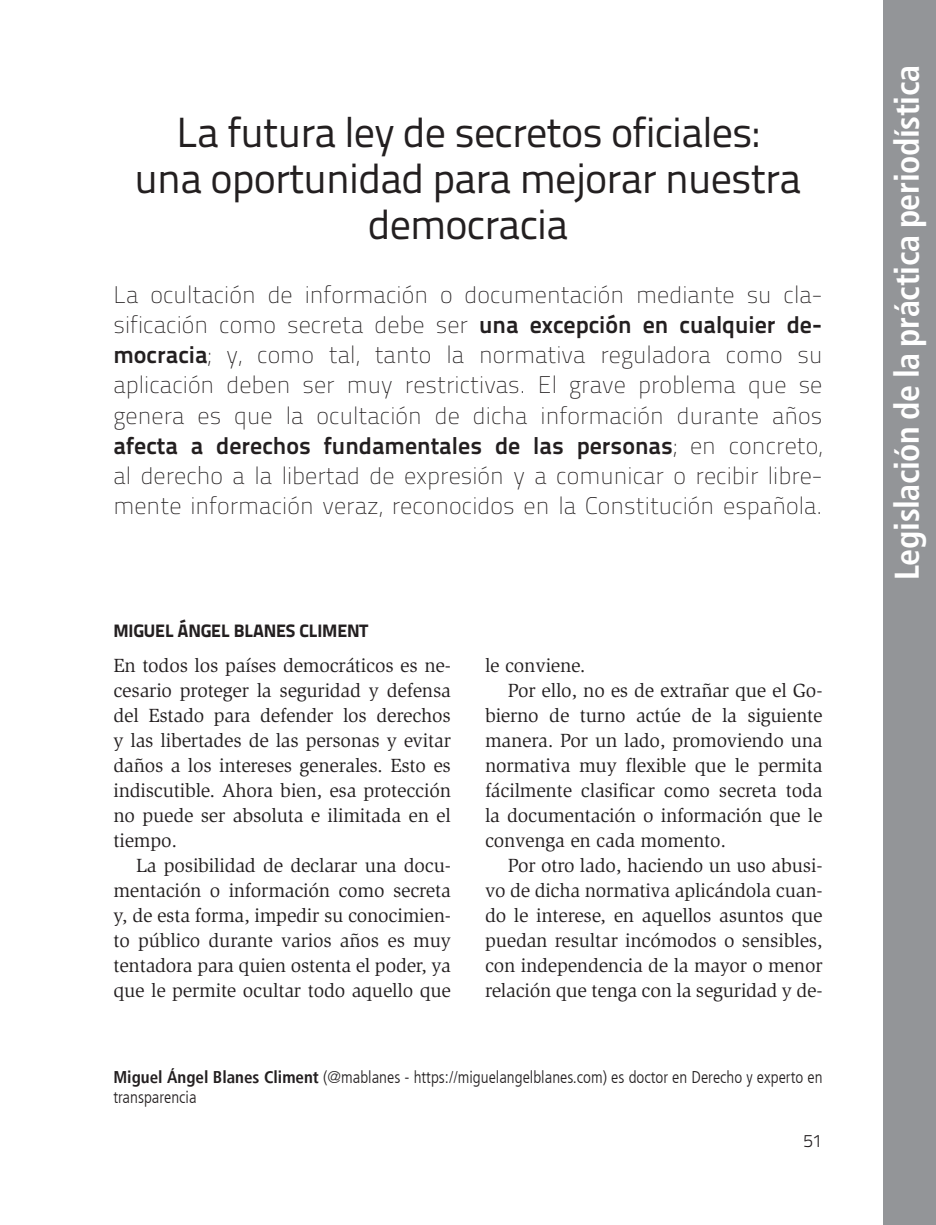
<style>
.page{position:relative;width:936px;height:1225px;background:#fff}
.page>*{position:absolute;margin:0;border:0;box-sizing:border-box;transform-origin:0 0}
.t1{font:42px/46px "Titillium Text 22 L";letter-spacing:-.02em;color:#231f20;text-align:center}
.DESPIECE{font:700 condensed 34px "Frutiger LT";letter-spacing:-.01em;color:#fff}
.ENTRADILLAS{font:100 24px/30px "Titillium Text 22 L";color:#231f20;text-align:justify}
.TEXTO_con_sangría{font:19.6px/25px "Slimbach Std";letter-spacing:-.01em;color:#231f20;text-align:justify}
.TEXTO_SIN_sangría{font:19.6px/25px "Slimbach Std";letter-spacing:-.01em;color:#231f20;text-align:justify}
.TEXTO_SIN_sangría-2{font:800 18px "Titillium Text 22 L";letter-spacing:-.01em;color:#231f20}
.t2{font:300 18px "Titillium Text 22 L";color:#231f20}
.TEXTO_con_sangría-2{font:300 condensed 17px/20px "Frutiger LT";color:#231f20}
.s1{font-weight:700}
</style>
<div class="page">
<div style="left:883px;top:0;width:52px;height:1225px;background:#939598"></div>
<p class="t1" style="left:176px;top:107px;width:584px">La futura ley de secretos oficiales:</p>
<p class="t1" style="left:135px;top:153px;width:668px">una oportunidad para mejorar nuestra democracia</p>
<p class="ENTRADILLAS" style="left:113px;top:279px;width:710px">La ocultación de información o documentación mediante su cla&shy;sificación como secreta debe ser <span class="s1">una excepción en cualquier de&shy;mocracia</span>; y, como tal, tanto la normativa reguladora como su aplicación deben ser muy restrictivas. El grave problema que se genera es que la ocultación de dicha información durante años <span class="s1">afecta a derechos fundamentales de las personas</span>; en concreto, al derecho a la libertad de expresión y a comunicar o recibir libre&shy;mente información veraz, reconocidos en la Constitución española.</p>
<p class="TEXTO_SIN_sangría-2" style="left:113px;top:617px;width:256px">MIGUEL ÁNGEL BLANES CLIMENT</p>
<p class="TEXTO_SIN_sangría" style="left:113px;top:653px;width:339px">En todos los países democráticos es ne&shy;cesario proteger la seguridad y defensa del Estado para defender los derechos y las libertades de las personas y evitar daños a los intereses generales. Esto es indiscutible. Ahora bien, esa protección no puede ser absoluta e ilimitada en el tiempo.</p>
<p class="TEXTO_con_sangría" style="left:113px;top:853px;width:339px;text-indent:23px">La posibilidad de declarar una docu&shy;mentación o información como secreta y, de esta forma, impedir su conocimien&shy;to público durante varios años es muy tentadora para quien ostenta el poder, ya que le permite ocultar todo aquello que</p>
<p class="TEXTO_con_sangría" style="left:485px;top:653px;width:102px">le conviene.</p>
<p class="TEXTO_con_sangría" style="left:485px;top:678px;width:339px;text-indent:23px">Por ello, no es de extrañar que el Go&shy;bierno de turno actúe de la siguiente manera. Por un lado, promoviendo una normativa muy flexible que le permita fácilmente clasificar como secreta toda la documentación o información que le convenga en cada momento.</p>
<p class="TEXTO_con_sangría" style="left:485px;top:853px;width:339px;text-indent:23px">Por otro lado, haciendo un uso abusi&shy;vo de dicha normativa aplicándola cuan&shy;do le interese, en aquellos asuntos que puedan resultar incómodos o sensibles, con independencia de la mayor o menor relación que tenga con la seguridad y de-</p>
<p class="TEXTO_con_sangría-2" style="left:113px;top:1067px;width:710px"><span class="s1">Miguel Ángel Blanes Climent</span> (@mablanes - https://miguelangelblanes.com) es doctor en Derecho y experto en transparencia</p>
<p class="t2" style="left:803px;top:1128px;width:21px">51</p>
<p class="DESPIECE" style="left:886px;top:580px;width:517px;rotate:-90deg">Legislación de la práctica periodística</p>
</div>
